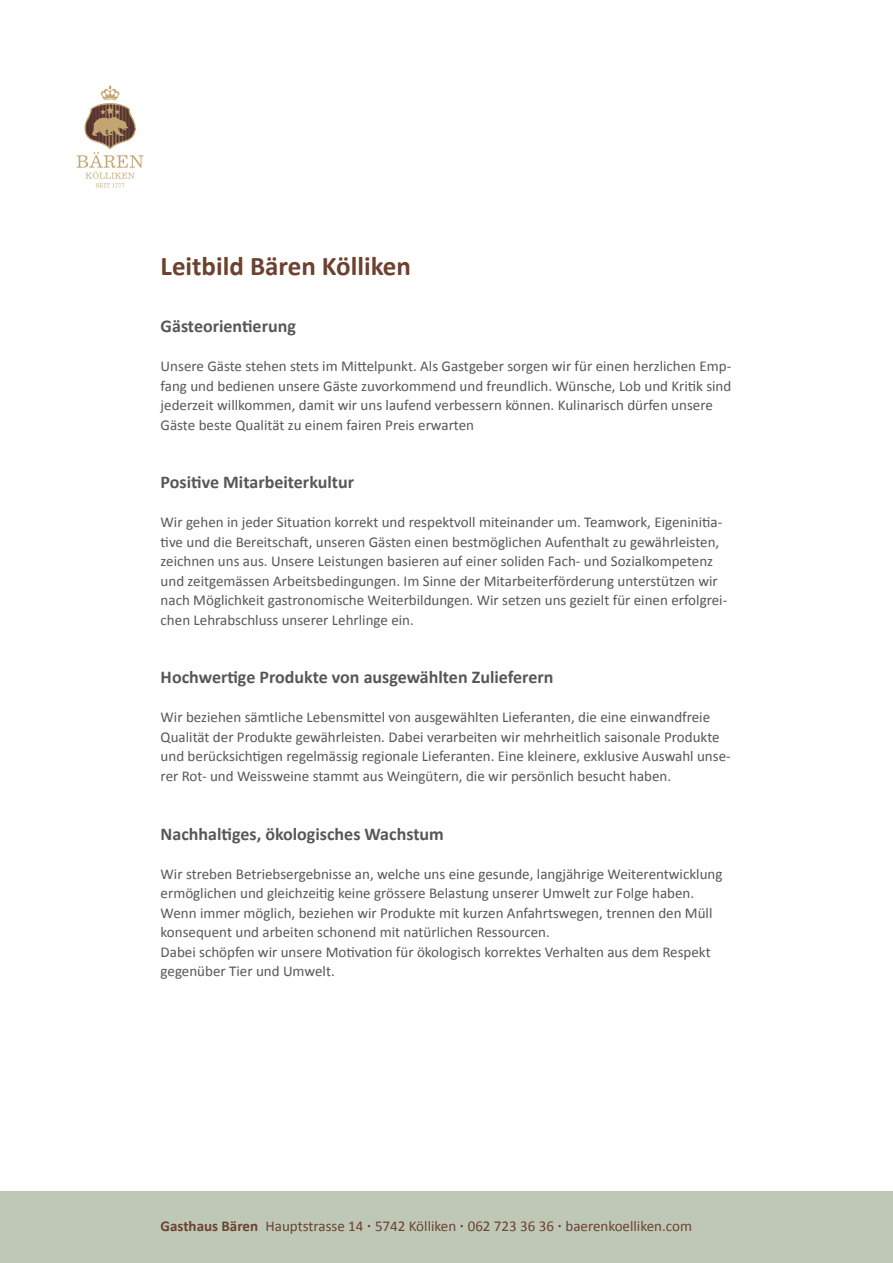
<style>
.page{position:relative;width:893px;height:1263px;background:#fff}
.page>*{position:absolute;margin:0;border:0;box-sizing:border-box;transform-origin:0 0}
.t1{font:700 27px "Calibri";color:#6c412f}
.t2{font:700 18px "Calibri";color:#575756}
.t3{font:15px/19.5px "Calibri";color:#575756}
.t4{font:15px "Calibri";color:#6c412f}
.s1{font-weight:700}
</style>
<div class="page">
<div style="left:0;top:1191px;width:893px;height:72px;background:#bfc8b6"></div>
<svg style="left:77px;top:85px;width:67px;height:102px"></svg>
<h1 class="t1" style="left:161px;top:247px;width:252px">Leitbild Bären Kölliken</h1>
<p class="t2" style="left:161px;top:314px;width:137px">Gästeorientierung</p>
<p class="t3" style="left:161px;top:356px;width:572px">Unsere Gäste stehen stets im Mittelpunkt. Als Gastgeber sorgen wir für einen herzlichen Emp&shy;fang und bedienen unsere Gäste zuvorkommend und freundlich. Wünsche, Lob und Kritik sind jederzeit willkommen, damit wir uns laufend verbessern können. Kulinarisch dürfen unsere Gäste beste Qualität zu einem fairen Preis erwarten</p>
<p class="t2" style="left:161px;top:470px;width:195px">Positive Mitarbeiterkultur</p>
<p class="t3" style="left:161px;top:512px;width:568px">Wir gehen in jeder Situation korrekt und respektvoll miteinander um. Teamwork, Eigeninitia&shy;tive und die Bereitschaft, unseren Gästen einen bestmöglichen Aufenthalt zu gewährleisten, zeichnen uns aus. Unsere Leistungen basieren auf einer soliden Fach- und Sozialkompetenz und zeitgemässen Arbeitsbedingungen. Im Sinne der Mitarbeiterförderung unterstützen wir nach Möglichkeit gastronomische Weiterbildungen. Wir setzen uns gezielt für einen erfolgrei&shy;chen Lehrabschluss unserer Lehrlinge ein.</p>
<p class="t2" style="left:161px;top:665px;width:394px">Hochwertige Produkte von ausgewählten Zulieferern</p>
<p class="t3" style="left:161px;top:707px;width:572px">Wir beziehen sämtliche Lebensmittel von ausgewählten Lieferanten, die eine einwandfreie Qualität der Produkte gewährleisten. Dabei verarbeiten wir mehrheitlich saisonale Produkte und berücksichtigen regelmässig regionale Lieferanten. Eine kleinere, exklusive Auswahl unse&shy;rer Rot- und Weissweine stammt aus Weingütern, die wir persönlich besucht haben.</p>
<p class="t2" style="left:161px;top:821px;width:285px">Nachhaltiges, ökologisches Wachstum</p>
<p class="t3" style="left:161px;top:863px;width:563px">Wir streben Betriebsergebnisse an, welche uns eine gesunde, langjährige Weiterentwicklung ermöglichen und gleichzeitig keine grössere Belastung unserer Umwelt zur Folge haben.<br>Wenn immer möglich, beziehen wir Produkte mit kurzen Anfahrtswegen, trennen den Müll konsequent und arbeiten schonend mit natürlichen Ressourcen.<br>Dabei schöpfen wir unsere Motivation für ökologisch korrektes Verhalten aus dem Respekt gegenüber Tier und Umwelt.</p>
<p class="t4" style="left:161px;top:1216px;width:533px"><span class="s1">Gasthaus Bären</span> Hauptstrasse 14 <span class="s1">·</span> 5742 Kölliken <span class="s1">·</span> 062 723 36 36 <span class="s1">·</span> baerenkoelliken.com</p>
</div>
